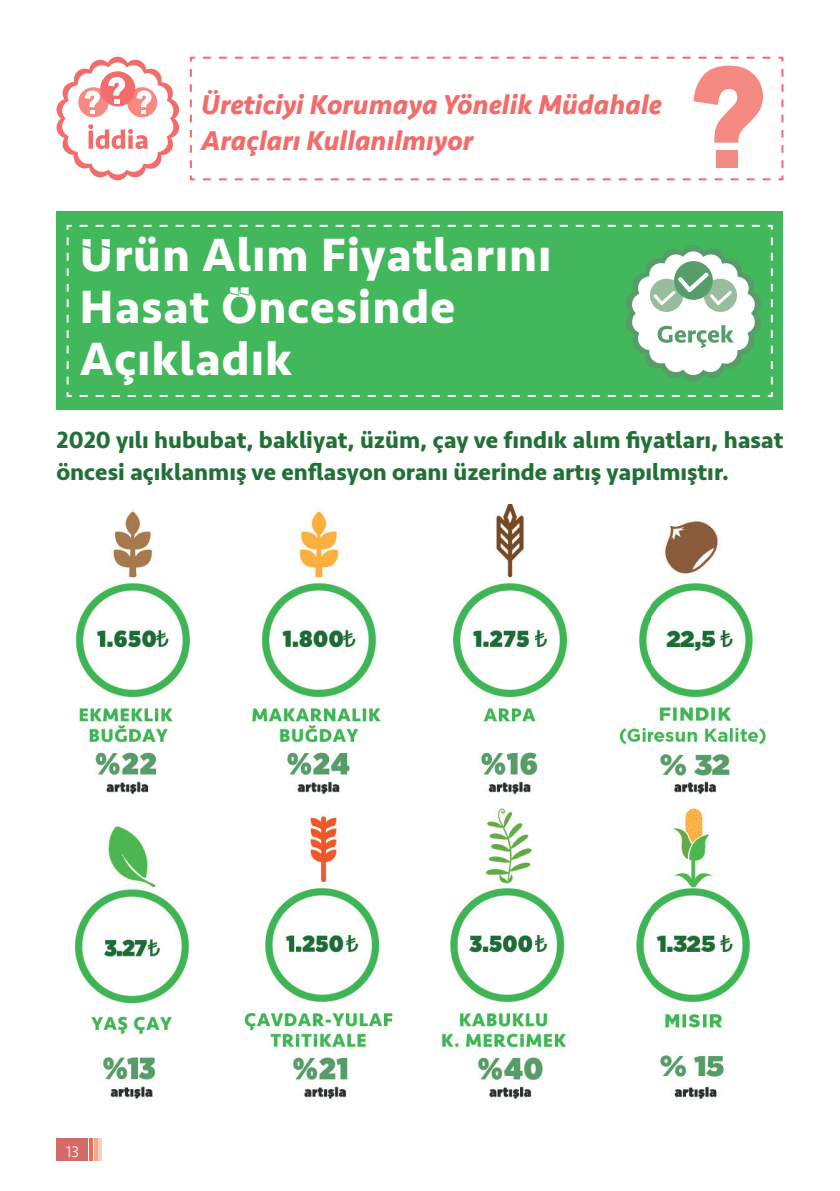
<style>
.page{position:relative;width:840px;height:1191px;background:#fff}
.page>*{position:absolute;margin:0;border:0;box-sizing:border-box;transform-origin:0 0}
.t1{font:700 48px/52px "Seravek";letter-spacing:.02em;color:#fff}
.t2{font:italic 700 28px/36px "Seravek";color:#f16c6a}
.t3{font:700 24px/32px "Seravek";color:#227037}
.t4{font:300 16px "Seravek";color:#fff}
</style>
<div class="page">
<div style="left:57px;top:1138px;width:31px;height:23px;background:#d56a66"></div>
<hr style="left:90px;top:1138px;width:3px;height:23px;background:#ec6e52">
<hr style="left:94px;top:1138px;width:3px;height:23px;background:#f3a88e">
<hr style="left:99px;top:1138px;width:3px;height:23px;background:#f9d1c0">
<svg style="left:189px;top:56px;width:595px;height:125px"></svg>
<svg style="left:693px;top:66px;width:69px;height:77px"></svg>
<div style="left:715px;top:150px;width:22px;height:18px;background:#f48a81"></div>
<svg style="left:56px;top:57px;width:123px;height:123px"></svg>
<div style="left:56px;top:211px;width:726px;height:199px;background:#42b75b"></div>
<svg style="left:66px;top:224px;width:707px;height:173px"></svg>
<svg style="left:624px;top:245px;width:137px;height:136px"></svg>
<img style="left:75px;top:505px;width:575px;height:595px">
<img style="left:650px;top:521px;width:116px;height:579px">
<p class="t2" style="left:201px;top:86px;width:462px">Üreticiyi Korumaya Yönelik Müdahale<br>Araçları Kullanılmıyor</p>
<h1 class="t1" style="left:80px;top:228px;width:473px">Ürün Alım Fiyatlarını<br>Hasat Öncesinde<br>Açıkladık</h1>
<p class="t3" style="left:56px;top:423px;width:728px">2020 yılı hububat, bakliyat, üzüm, çay ve fındık alım fiyatları, hasat öncesi açıklanmış ve enflasyon oranı üzerinde artış yapılmıştır.</p>
<p class="t4" style="left:66px;top:1142px;width:14px">13</p>
</div>
